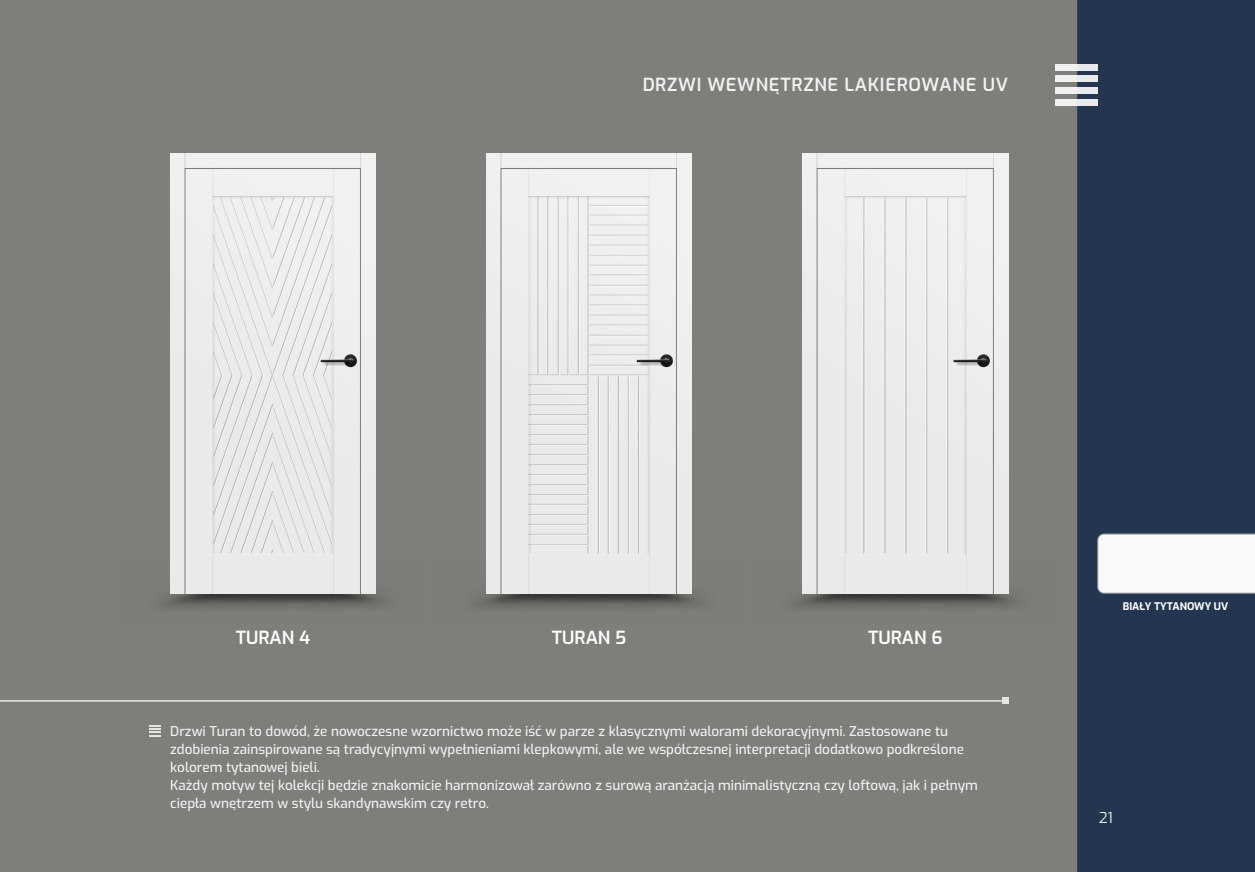
<style>
.page{position:relative;width:1255px;height:872px;background:#fff}
.page>*{position:absolute;margin:0;border:0;box-sizing:border-box;transform-origin:0 0}
.t1{font:600 18px "Exo";letter-spacing:.04em;color:#fff}
.t2{font:15px "Exo";color:#fff}
.t3{font:500 13.5px/18px "Exo";color:#fff}
.t4{font:700 10.5px "Exo";color:#fff}
</style>
<div class="page">
<div style="left:0;top:0;width:1254px;height:872px;background:#7e7f7a"></div>
<div style="left:1077px;top:0;width:177px;height:872px;background:#23354f"></div>
<svg style="left:149px;top:725px;width:12px;height:11px"></svg>
<img style="left:160px;top:558px;width:226px;height:50px">
<img style="left:476px;top:593px;width:226px;height:15px">
<img style="left:793px;top:558px;width:225px;height:50px">
<hr style="left:0;top:700px;width:1005px;height:1px;background:#fff">
<svg style="left:1002px;top:698px;width:6px;height:6px"></svg>
<div style="left:1097px;top:534px;width:157px;height:59px;background:#fafafa"></div>
<img style="left:170px;top:153px;width:205px;height:440px">
<img style="left:802px;top:153px;width:206px;height:440px">
<img style="left:486px;top:153px;width:206px;height:440px">
<div style="left:1055px;top:64px;width:42px;height:6px;background:#f1f1f1"></div>
<div style="left:1055px;top:76px;width:42px;height:6px;background:#f1f1f1"></div>
<div style="left:1055px;top:87px;width:42px;height:7px;background:#f1f1f1"></div>
<div style="left:1055px;top:99px;width:42px;height:6px;background:#f1f1f1"></div>
<h1 class="t1" style="left:642px;top:72px;width:367px">DRZWI WEWNĘTRZNE LAKIEROWANE UV</h1>
<h1 class="t1" style="left:236px;top:624px;width:76px">TURAN 4</h1>
<h1 class="t1" style="left:552px;top:624px;width:76px">TURAN 5</h1>
<h1 class="t1" style="left:868px;top:624px;width:76px">TURAN 6</h1>
<p class="t3" style="left:170px;top:721px;width:809px">Drzwi Turan to dowód, że nowoczesne wzornictwo może iść w parze z klasycznymi walorami dekoracyjnymi. Zastosowane tu zdobienia zainspirowane są tradycyjnymi wypełnieniami klepkowymi, ale we współczesnej interpretacji dodatkowo podkreślone kolorem tytanowej bieli.<br>Każdy motyw tej kolekcji będzie znakomicie harmonizował zarówno z surową aranżacją minimalistyczną czy loftową, jak i pełnym ciepła wnętrzem w stylu skandynawskim czy retro.</p>
<p class="t4" style="left:1122px;top:599px;width:107px">BIAŁY TYTANOWY UV</p>
<p class="t2" style="left:1098px;top:807px;width:16px">21</p>
</div>
